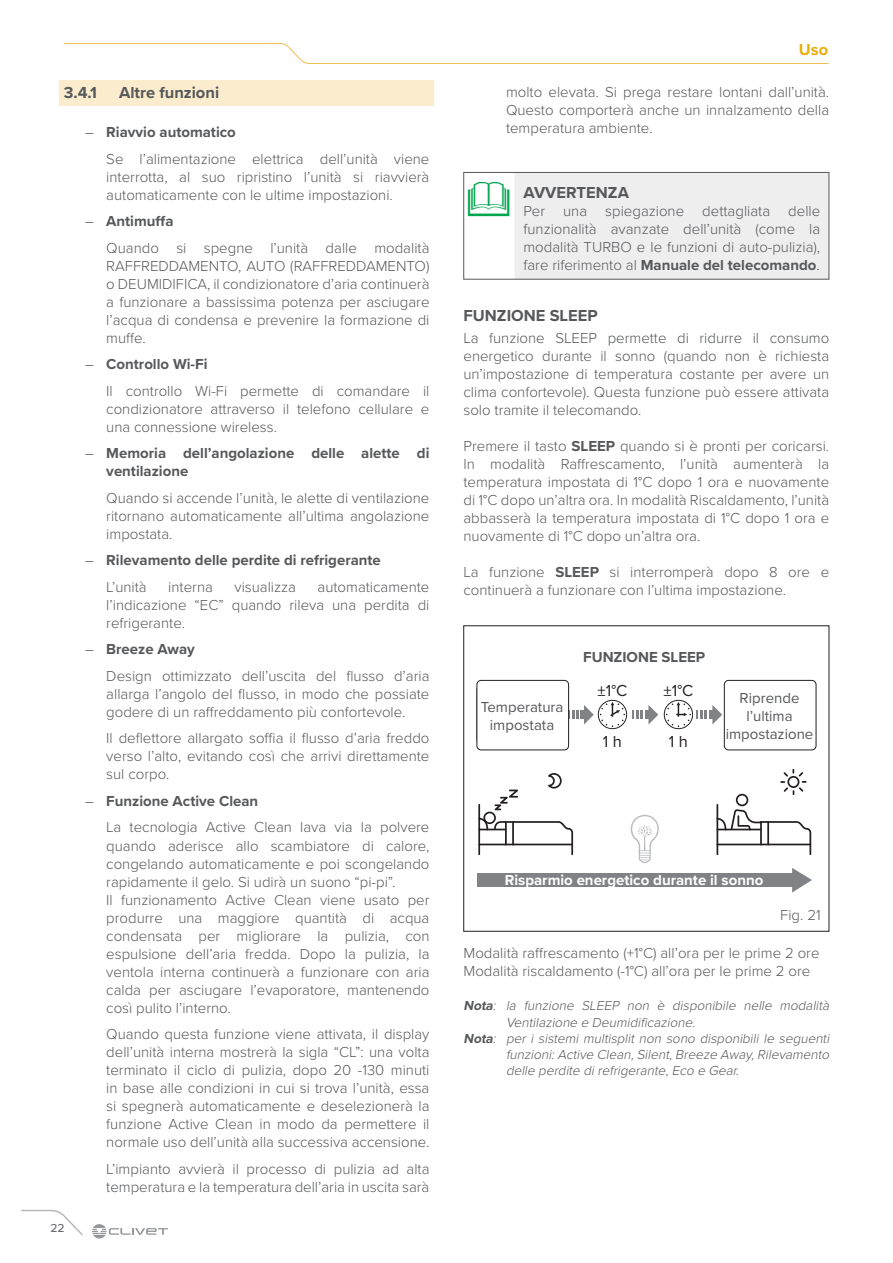
<style>
.page{position:relative;width:893px;height:1263px;background:#fff}
.page>*{position:absolute;margin:0;border:0;box-sizing:border-box;transform-origin:0 0}
.t1{font:40.5px "DOCUTEC Simboli";color:#00a54f}
.t2{font:16.5px/16.5px "Proxima Nova";letter-spacing:-.05em;color:#231f20;text-align:center;scale:.95 1}
.Titolo4Liv{font:700 16.5px "Proxima Nova";color:#57585a}
.t3{font:700 16.5px "Proxima Nova";color:#231f20}
.t4{font:16.5px "Proxima Nova";letter-spacing:-.05em;color:#231f20}
.t5{font:700 16.5px "Proxima Nova";color:#e6b00d}
.Elenco_non_numerato10mm{font:300 15px/18px "Proxima Nova";color:#57585a;text-align:justify}
.Testo{font:300 15px/18px "Proxima Nova";color:#57585a;text-align:justify}
.t6{font:700 15px/18px "Proxima Nova";color:#57585a}
.Testo_attenzione{font:300 15px/18px "Proxima Nova";color:#57585a;text-align:justify}
.t7{font:15px/18px "Proxima Nova";color:#57585a;text-align:center}
.t8{font:700 15px "Proxima Nova";color:#fff}
.Legenda_non_numerata10mm{font:italic 300 13.5px/16.2px "Proxima Nova";color:#57585a}
.t9{font:500 12px "Proxima Nova";color:#6c6d70}
.s1{font-weight:300}
.s2{font-weight:700}
</style>
<div class="page">
<svg style="left:21px;top:1209px;width:62px;height:26px"></svg>
<svg style="left:92px;top:1224px;width:76px;height:14px"></svg>
<svg style="left:63px;top:43px;width:766px;height:21px"></svg>
<div style="left:60px;top:81px;width:374px;height:25px;background:#faeccd"></div>
<div style="left:462px;top:170px;width:375px;height:110px;background:linear-gradient(to right,#f6f6f6,#ebebed)"></div>
<div style="left:463px;top:172px;width:366px;height:107px;border:1px solid #57585a"></div>
<div style="left:477px;top:873px;width:318px;height:14px;background:#808285"></div>
<svg style="left:792px;top:868px;width:20px;height:24px"></svg>
<svg style="left:631px;top:815px;width:28px;height:48px"></svg>
<svg style="left:478px;top:773px;width:95px;height:82px"></svg>
<svg style="left:716px;top:769px;width:95px;height:86px"></svg>
<svg style="left:569px;top:700px;width:58px;height:29px"></svg>
<svg style="left:633px;top:705px;width:25px;height:19px"></svg>
<svg style="left:664px;top:700px;width:58px;height:29px"></svg>
<div style="left:477px;top:680px;width:92px;height:70px;border:1px solid #231f20;border-radius:4px"></div>
<div style="left:724px;top:680px;width:92px;height:70px;border:1px solid #231f20;border-radius:4px"></div>
<p class="Titolo4Liv" style="left:64px;top:80px;width:35px">3.4.1</p>
<p class="Titolo4Liv" style="left:119px;top:80px;width:102px">Altre funzioni</p>
<p class="t6" style="left:85px;top:123px;width:152px"><span class="s1">–</span> Riavvio automatico</p>
<p class="Elenco_non_numerato10mm" style="left:106px;top:149px;width:325px">Se l’alimentazione elettrica dell’unità viene interrotta, al suo ripristino l’unità si riavvierà automaticamente con le ultime impostazioni.</p>
<p class="t6" style="left:85px;top:212px;width:90px"><span class="s1">–</span> Antimuffa</p>
<p class="Elenco_non_numerato10mm" style="left:106px;top:238px;width:325px">Quando si spegne l’unità dalle modalità RAFFREDDAMENTO, AUTO (RAFFREDDAMENTO) o DEUMIDIFICA, il condizionatore d’aria continuerà a funzionare a bassissima potenza per asciugare l’acqua di condensa e prevenire la formazione di muffe.</p>
<p class="t6" style="left:85px;top:355px;width:124px"><span class="s1">–</span> Controllo Wi-Fi</p>
<p class="Elenco_non_numerato10mm" style="left:106px;top:381px;width:325px">Il controllo Wi-Fi permette di comandare il condizionatore attraverso il telefono cellulare e una connessione wireless.</p>
<p class="t6" style="left:106px;top:444px;width:325px;text-indent:-21px"><span class="s1">–</span> Memoria dell’angolazione delle alette di ventilazione</p>
<p class="Elenco_non_numerato10mm" style="left:106px;top:488px;width:325px">Quando si accende l’unità, le alette di ventilazione ritornano automaticamente all’ultima angolazione impostata.</p>
<p class="t6" style="left:85px;top:551px;width:297px"><span class="s1">–</span> Rilevamento delle perdite di refrigerante</p>
<p class="Elenco_non_numerato10mm" style="left:106px;top:577px;width:42px">L’unità</p>
<p class="Elenco_non_numerato10mm" style="left:168px;top:577px;width:46px">interna</p>
<p class="Elenco_non_numerato10mm" style="left:234px;top:577px;width:63px">visualizza</p>
<p class="Elenco_non_numerato10mm" style="left:106px;top:577px;width:325px;text-indent:211px">automaticamente l’indicazione “EC” quando rileva una perdita di refrigerante.</p>
<p class="t6" style="left:85px;top:640px;width:111px"><span class="s1">–</span> Breeze Away</p>
<p class="Elenco_non_numerato10mm" style="left:106px;top:666px;width:325px">Design ottimizzato dell’uscita del flusso d’aria allarga l’angolo del flusso, in modo che possiate godere di un raffreddamento più confortevole.</p>
<p class="Elenco_non_numerato10mm" style="left:106px;top:729px;width:325px">Il deflettore allargato soffia il flusso d’aria freddo verso l’alto, evitando così che arrivi direttamente sul corpo.</p>
<p class="t6" style="left:85px;top:792px;width:175px"><span class="s1">–</span> Funzione Active Clean</p>
<p class="Elenco_non_numerato10mm" style="left:106px;top:818px;width:325px;text-align:left">La tecnologia Active Clean lava via la polvere quando aderisce allo scambiatore di calore, congelando automaticamente e poi scongelando rapidamente il gelo. Si udirà un suono “pi-pi”.<br>Il funzionamento Active Clean viene usato per produrre una maggiore quantità di acqua condensata per migliorare la pulizia, con espulsione dell’aria fredda. Dopo la pulizia, la ventola interna continuerà a funzionare con aria calda per asciugare l’evaporatore, mantenendo così pulito l’interno.</p>
<p class="Elenco_non_numerato10mm" style="left:106px;top:1024px;width:325px">Quando questa funzione viene attivata, il display dell’unità interna mostrerà la sigla “CL”: una volta terminato il ciclo di pulizia, dopo 20 -130 minuti in base alle condizioni in cui si trova l’unità, essa si spegnerà automaticamente e deselezionerà la funzione Active Clean in modo da permettere il normale uso dell’unità alla successiva accensione.</p>
<p class="Elenco_non_numerato10mm" style="left:106px;top:1159px;width:325px">L’impianto avvierà il processo di pulizia ad alta temperatura e la temperatura dell’aria in uscita sarà</p>
<p class="t9" style="left:51px;top:1219px;width:16px">22</p>
<p class="t5" style="left:799px;top:37px;width:31px">Uso</p>
<p class="Elenco_non_numerato10mm" style="left:506px;top:82px;width:325px">molto elevata. Si prega restare lontani dall’unità.<br>Questo comporterà anche un innalzamento della temperatura ambiente.</p>
<p class="t1" style="left:468px;top:178px;width:43px">l</p>
<p class="Titolo4Liv" style="left:523px;top:181px;width:107px">AVVERTENZA</p>
<p class="Testo_attenzione" style="left:523px;top:202px;width:298px">Per una spiegazione dettagliata delle funzionalità avanzate dell’unità (come la modalità TURBO e le funzioni di auto-pulizia), fare riferimento al <span class="s2">Manuale del telecomando</span>.</p>
<p class="Titolo4Liv" style="left:463px;top:303px;width:136px">FUNZIONE SLEEP</p>
<p class="Testo" style="left:463px;top:328px;width:367px">La funzione SLEEP permette di ridurre il consumo energetico durante il sonno (quando non è richiesta un’impostazione di temperatura costante per avere un clima confortevole). Questa funzione può essere attivata solo tramite il telecomando.</p>
<p class="Testo" style="left:463px;top:436px;width:367px">Premere il tasto <span class="s2">SLEEP</span> quando si è pronti per coricarsi.<br>In modalità Raffrescamento, l’unità aumenterà la temperatura impostata di 1°C dopo 1 ora e nuovamente di 1°C dopo un’altra ora. In modalità Riscaldamento, l’unità abbasserà la temperatura impostata di 1°C dopo 1 ora e nuovamente di 1°C dopo un’altra ora.</p>
<p class="Testo" style="left:463px;top:562px;width:367px">La funzione <span class="s2">SLEEP</span> si interromperà dopo 8 ore e continuerà a funzionare con l’ultima impostazione.</p>
<p class="t3" style="left:577px;top:646px;width:136px">FUNZIONE SLEEP</p>
<p class="t6" style="left:583px;top:647px;width:124px">FUNZIONE SLEEP</p>
<p class="t4" style="left:598px;top:681px;width:31px">±1°C</p>
<p class="t4" style="left:603px;top:732px;width:20px">1 h</p>
<p class="t4" style="left:669px;top:732px;width:20px">1 h</p>
<p class="t4" style="left:663px;top:681px;width:31px">±1°C</p>
<p class="t2" style="left:482px;top:696px;width:84px">Temperatura impostata</p>
<p class="t2" style="left:728px;top:688px;width:88px">Timer di spegnimento dopo 7 h</p>
<p class="t7" style="left:726px;top:688px;width:89px">Riprende l’ultima impostazione</p>
<p class="t7" style="left:481px;top:697px;width:84px">Temperatura impostata</p>
<p class="t8" style="left:505px;top:868px;width:260px">Risparmio energetico durante il sonno</p>
<p class="Elenco_non_numerato10mm" style="left:780px;top:905px;width:42px">Fig. 21</p>
<p class="Testo" style="left:463px;top:943px;width:357px">Modalità raffrescamento (+1°C) all’ora per le prime 2 ore</p>
<p class="Testo" style="left:463px;top:961px;width:348px">Modalità riscaldamento (-1°C) all’ora per le prime 2 ore</p>
<p class="Legenda_non_numerata10mm" style="left:506px;top:997px;width:328px;text-indent:-43px"><span class="s2">Nota</span>: la funzione SLEEP non è disponibile nelle modalità<br>Ventilazione e Deumidificazione.</p>
<p class="Legenda_non_numerata10mm" style="left:506px;top:1029px;width:328px;text-align:justify;text-indent:-43px"><span class="s2">Nota</span>: per i sistemi multisplit non sono disponibili le seguenti funzioni:Active Clean,Silent,Breeze Away,Rilevamento delle perdite direfrigerante,Eco e Gear.</p>
</div>
